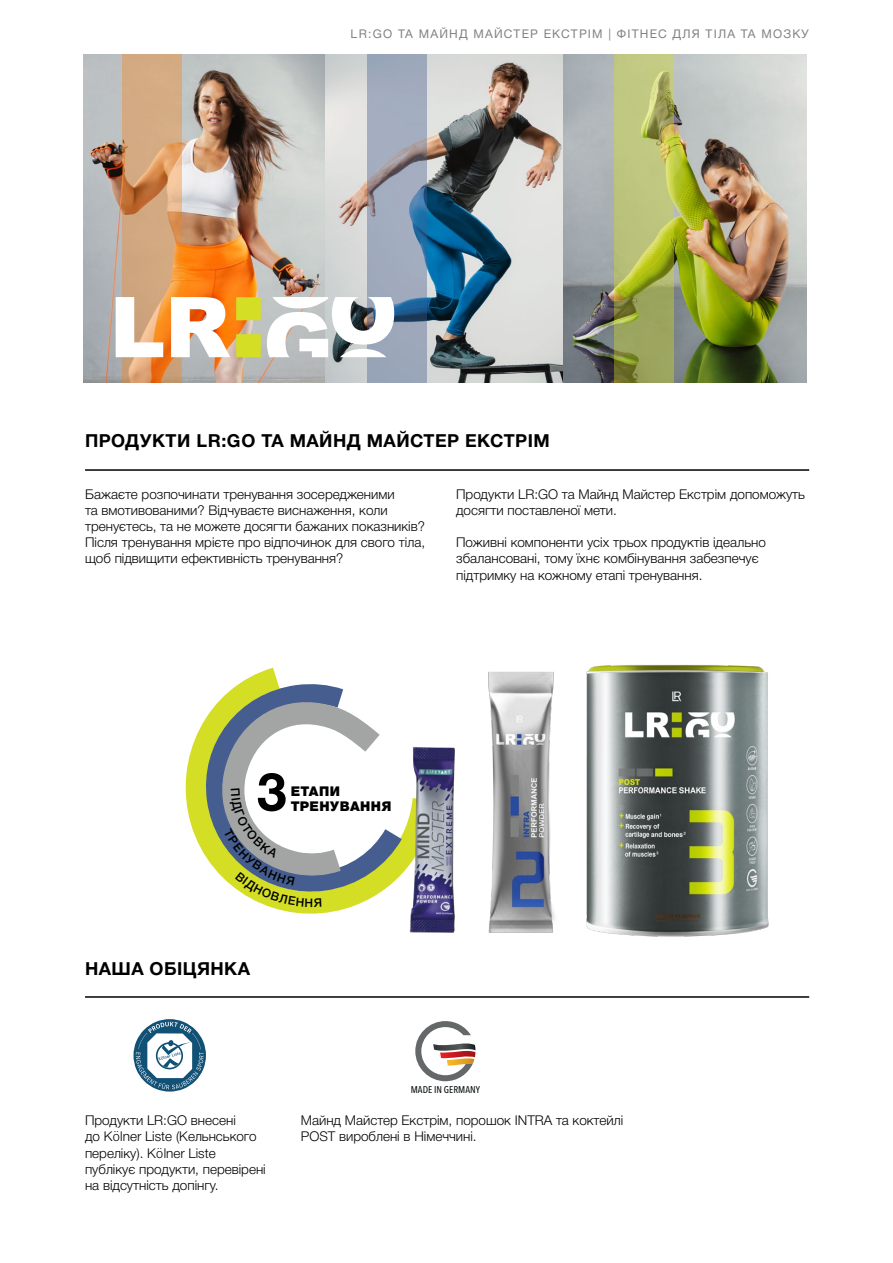
<style>
.page{position:relative;width:893px;height:1263px;background:#fff}
.page>*{position:absolute;margin:0;border:0;box-sizing:border-box;transform-origin:0 0}
.t1{font:700 53.55px "Helvetica Neue Cyr";color:#000}
.t2{font:700 18px "Helvetica Neue Cyr";letter-spacing:.025em;color:#000}
.t3{font:300 13.5px/16.2px "Helvetica Neue Cyr";color:#000}
.t4{font:900 13.5px "Helvetica Neue Cyr";letter-spacing:.03em;color:#000}
.t5{font:12px "Helvetica Neue Cyr";letter-spacing:.1em;color:#808285}
.t6{font:500 9.75px "Avenir Next Condensed";color:#0f1415}
.s1{font-family:"Fira Sans"}
</style>
<div class="page">
<img style="left:83px;top:54px;width:481px;height:329px">
<svg style="left:367px;top:54px;width:59px;height:329px;background:#94a1b5"></svg>
<svg style="left:123px;top:54px;width:59px;height:329px;background:#d5a274"></svg>
<img style="left:564px;top:54px;width:242px;height:329px">
<svg style="left:614px;top:54px;width:60px;height:329px;background:#afb665"></svg>
<hr style="left:85px;top:469px;width:724px;height:2px;background:#000">
<hr style="left:85px;top:996px;width:724px;height:2px;background:#000">
<svg style="left:267px;top:297px;width:127px;height:60px"></svg>
<svg style="left:236px;top:297px;width:25px;height:60px"></svg>
<svg style="left:116px;top:297px;width:114px;height:60px"></svg>
<svg style="left:134px;top:1019px;width:72px;height:72px"></svg>
<svg style="left:415px;top:1021px;width:60px;height:60px"></svg>
<svg style="left:188px;top:671px;width:163px;height:239px"></svg>
<img style="left:404px;top:746px;width:51px;height:187px">
<img style="left:488px;top:671px;width:67px;height:262px">
<img style="left:586px;top:665px;width:183px;height:272px">
<svg style="left:224px;top:700px;width:180px;height:207px"></svg>
<p class="t5" style="left:351px;top:28px;width:460px">LR:GO ТА МАЙНД МАЙСТЕР ЕКСТРІМ | ФІТНЕС ДЛЯ ТІЛА ТА МОЗКУ</p>
<h2 class="t2" style="left:85px;top:431px;width:466px">ПРОДУКТИ LR:GO ТА МАЙНД МАЙСТЕР ЕКСТРІМ</h2>
<p class="t3" style="left:85px;top:486px;width:342px">Бажаєте розпочинати тренування зосередженими<br>та вмотивованими? Відчуваєте виснаження, коли тренуєтесь, та не можете досягти бажаних показників?<br>Після тренування мрієте про відпочинок для свого тіла, щоб підвищити ефективність тренування?</p>
<p class="t3" style="left:456px;top:486px;width:350px">Продукти LR:GO та Майнд Майстер Екстрім допоможуть досягти поставленої мети.</p>
<p class="t3" style="left:456px;top:534px;width:311px">Поживні компоненти усіх трьох продуктів ідеально збалансовані, тому їхнє комбінування забезпечує підтримку на кожному етапі тренування.</p>
<h1 class="t1" style="left:257px;top:762px;width:31px">3</h1>
<p class="t4" style="left:291px;top:783px;width:51px">ЕТАПИ</p>
<p class="t4" style="left:291px;top:798px;width:102px">ТРЕНУВАННЯ</p>
<h2 class="t2" style="left:85px;top:959px;width:167px">НАША ОБІЦЯНКА</h2>
<p class="t6" style="left:411px;top:1083px;width:71px">MADE IN GERMANY</p>
<p class="t3" style="left:85px;top:1112px;width:182px">Продукти LR:GO внесені<br>до K<span class="s1">ö</span>lner Liste (Кельнського переліку). K<span class="s1">ö</span>lner Liste публікує продукти, перевірені на відсутність допінгу.</p>
<p class="t3" style="left:301px;top:1112px;width:324px">Майнд Майстер Екстрім, порошок INTRA та коктейлі<br>POST вироблені в Німеччині.</p>
</div>
